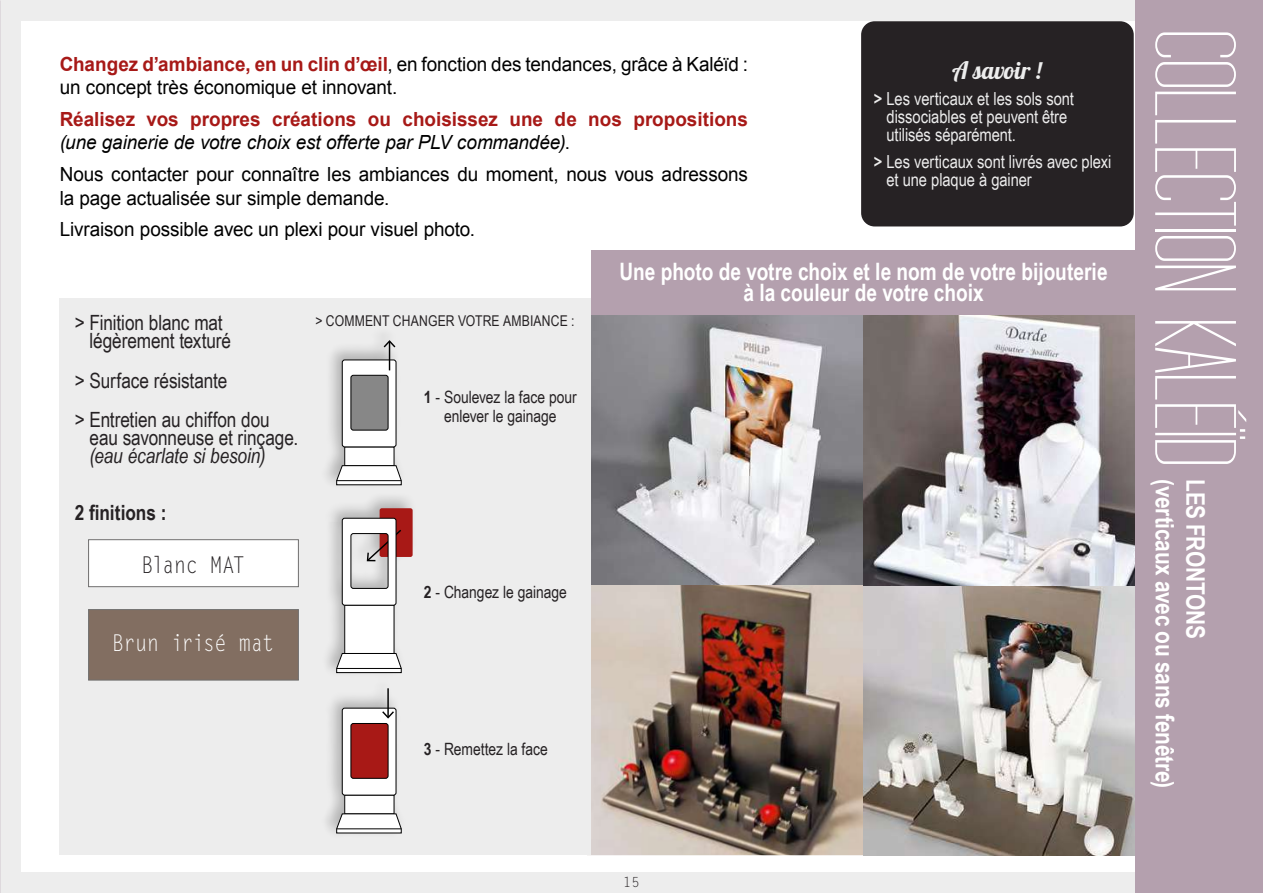
<style>
.page{position:relative;width:1263px;height:893px;background:#ededed}
.page>*{position:absolute;margin:0;border:0;box-sizing:border-box;transform-origin:0 0}
.t1{font:117px "Tall Films Expanded";letter-spacing:-.06em;color:#fff}
.t2{font:700 25.5px "Arial Narrow";letter-spacing:-.01em;color:#fff}
.t3{font:700 24px/21px "Arial Narrow";color:#fff;text-align:center}
.t4{font:24px "Lobster 1.4";color:#ededed}
.t5{font:23.1px "Letter Gothic Std";letter-spacing:-.03em;color:#fff;scale:.87 1}
.t6{font:23.1px "Letter Gothic Std";letter-spacing:-.045em;color:#262224;scale:.87 1}
.t7{font:21px/18px "Arial Narrow";letter-spacing:-.005em;color:#262224}
.t8{font:italic 21px "Arial Narrow";letter-spacing:-.005em;color:#262224}
.t9{font:700 21px "Arial Narrow";color:#262224}
.t10{font:19.5px/23.4px "Arial";letter-spacing:-.005em;color:#000}
.t11{font:700 19.5px/23.4px "Arial";color:#a71917}
.t12{font:18px/18px "Arial Narrow";letter-spacing:-.005em;color:#ededed}
.t13{font:16.95px/19px "Arial Narrow";letter-spacing:-.005em;color:#262224;text-align:center}
.t14{font:14.85px "Arial Narrow";letter-spacing:.01em;color:#262224}
.t15{font:13.95px "Letter Gothic Std";color:#262224}
.s1{font-weight:700;color:#a71917}
.s2{font-weight:400;font-style:italic;color:#000}
.s3{font-weight:400;color:#000}
.s4{font-weight:700}
</style>
<div class="page">
<div style="left:21px;top:21px;width:1221px;height:851px;background:#fff"></div>
<img style="left:591px;top:585px;width:544px;height:270px">
<img style="left:591px;top:315px;width:544px;height:270px">
<div style="left:60px;top:298px;width:531px;height:557px;background:#ededed"></div>
<div style="left:319px;top:324px;width:99px;height:515px;background:#000;opacity:.25"></div>
<div style="left:345px;top:447px;width:49px;height:19px;background:#fff"></div>
<div style="left:342px;top:360px;width:54px;height:87px;background:#fff;border-radius:2px"></div>
<div style="left:342px;top:360px;width:54px;height:87px;border:1px solid #000;border-radius:2px"></div>
<div style="left:351px;top:375px;width:37px;height:55px;background:#878787;border-radius:2px"></div>
<div style="left:351px;top:375px;width:37px;height:55px;border:1px solid #000;border-radius:2px"></div>
<div style="left:380px;top:508px;width:33px;height:49px;background:#a81916;border-radius:2px"></div>
<svg style="left:336px;top:465px;width:66px;height:20px"></svg>
<hr style="left:337px;top:480px;width:64px;height:1px;background:#000">
<div style="left:345px;top:795px;width:49px;height:19px;background:#fff"></div>
<div style="left:344px;top:795px;width:50px;height:19px;border:1px solid #000"></div>
<div style="left:342px;top:708px;width:54px;height:87px;background:#fff;border-radius:2px"></div>
<div style="left:342px;top:708px;width:54px;height:87px;border:1px solid #000;border-radius:2px"></div>
<div style="left:351px;top:723px;width:37px;height:55px;background:#a81916;border-radius:2px"></div>
<div style="left:351px;top:723px;width:37px;height:56px;border:1px solid #000;border-radius:2px"></div>
<svg style="left:336px;top:813px;width:66px;height:20px"></svg>
<hr style="left:337px;top:828px;width:64px;height:1px;background:#000">
<div style="left:345px;top:605px;width:49px;height:48px;background:#fff"></div>
<div style="left:344px;top:605px;width:50px;height:49px;border:1px solid #000"></div>
<svg style="left:342px;top:518px;width:61px;height:88px"></svg>
<svg style="left:336px;top:653px;width:66px;height:20px"></svg>
<hr style="left:337px;top:668px;width:64px;height:1px;background:#000">
<svg style="left:384px;top:340px;width:11px;height:30px"></svg>
<hr style="left:387px;top:688px;width:2px;height:29px;background:#000">
<svg style="left:382px;top:711px;width:12px;height:8px"></svg>
<div style="left:861px;top:21px;width:273px;height:205px;background:#262224;border-radius:14px"></div>
<div style="left:591px;top:250px;width:544px;height:65px;background:#b4a0ae"></div>
<div style="left:1135px;top:0;width:128px;height:893px;background:#b4a0ae"></div>
<div style="left:88px;top:539px;width:211px;height:48px;background:#fff;border:1px solid #706f6f"></div>
<div style="left:88px;top:609px;width:211px;height:71px;background:#826e61;border:1px solid #706f6f"></div>
<p class="t10" style="left:60px;top:52px;width:690px"><span class="s1">Changez d’ambiance, en un clin d’œil</span>, en fonction des tendances, grâce à Kaléïd : un concept très économique et innovant.</p>
<p class="t11" style="left:60px;top:108px;width:690px">Réalisez vos propres créations ou choisissez une de nos propositions <span class="s2">(une gainerie de votre choix est offerte par PLV commandée)</span><span class="s3">.</span></p>
<p class="t10" style="left:60px;top:163px;width:690px">Nous contacter pour connaître les ambiances du moment, nous vous adressons la page actualisée sur simple demande.</p>
<p class="t10" style="left:60px;top:218px;width:417px">Livraison possible avec un plexi pour visuel photo.</p>
<p class="t4" style="left:952px;top:55px;width:91px">A savoir !</p>
<p class="t12" style="left:887px;top:89px;width:189px;text-indent:-13px"><span class="s4">&gt;</span> Les verticaux et les sols sont dissociables et peuvent être utilisés séparément.</p>
<p class="t12" style="left:887px;top:152px;width:226px;text-indent:-13px"><span class="s4">&gt;</span> Les verticaux sont livrés avec plexi et une plaque à gainer</p>
<p class="t7" style="left:90px;top:313px;width:143px;text-indent:-15px">&gt; Finition blanc mat légèrement texturé</p>
<p class="t7" style="left:75px;top:360px;width:197px;line-height:39.3px">&gt; Surface résistante<br>&gt; Entretien au chiffon dou</p>
<p class="t7" style="left:90px;top:428px;width:210px">eau savonneuse et rinçage.</p>
<p class="t8" style="left:90px;top:441px;width:177px">(eau écarlate si besoin)</p>
<p class="t9" style="left:75px;top:497px;width:93px">2 finitions :</p>
<p class="t6" style="left:142px;top:552px;width:120px">Blanc MAT</p>
<p class="t5" style="left:112px;top:630px;width:188px">Brun irisé mat</p>
<p class="t14" style="left:315px;top:310px;width:261px">&gt; COMMENT CHANGER VOTRE AMBIANCE :</p>
<p class="t13" style="left:424px;top:387px;width:154px"><span class="s4">1</span> - Soulevez la face pour enlever le gainage</p>
<p class="t13" style="left:424px;top:581px;width:144px"><span class="s4">2</span> - Changez le gainage</p>
<p class="t13" style="left:424px;top:739px;width:126px"><span class="s4">3</span> - Remettez la face</p>
<p class="t3" style="left:619px;top:260px;width:490px">Une photo de votre choix et le nom de votre bijouterie à la couleur de votre choix</p>
<p class="t15" style="left:623px;top:874px;width:18px">15</p>
<h1 class="t1" style="left:1249px;top:27px;width:445px;rotate:90deg">COLLECTION KALÉÏD</h1>
<h2 class="t2" style="left:1184px;top:479px;width:310px;rotate:90deg">(verticaux avec ou sans fenêtre)</h2>
<h2 class="t2" style="left:1215px;top:479px;width:161px;rotate:90deg">LES FRONTONS</h2>
</div>
